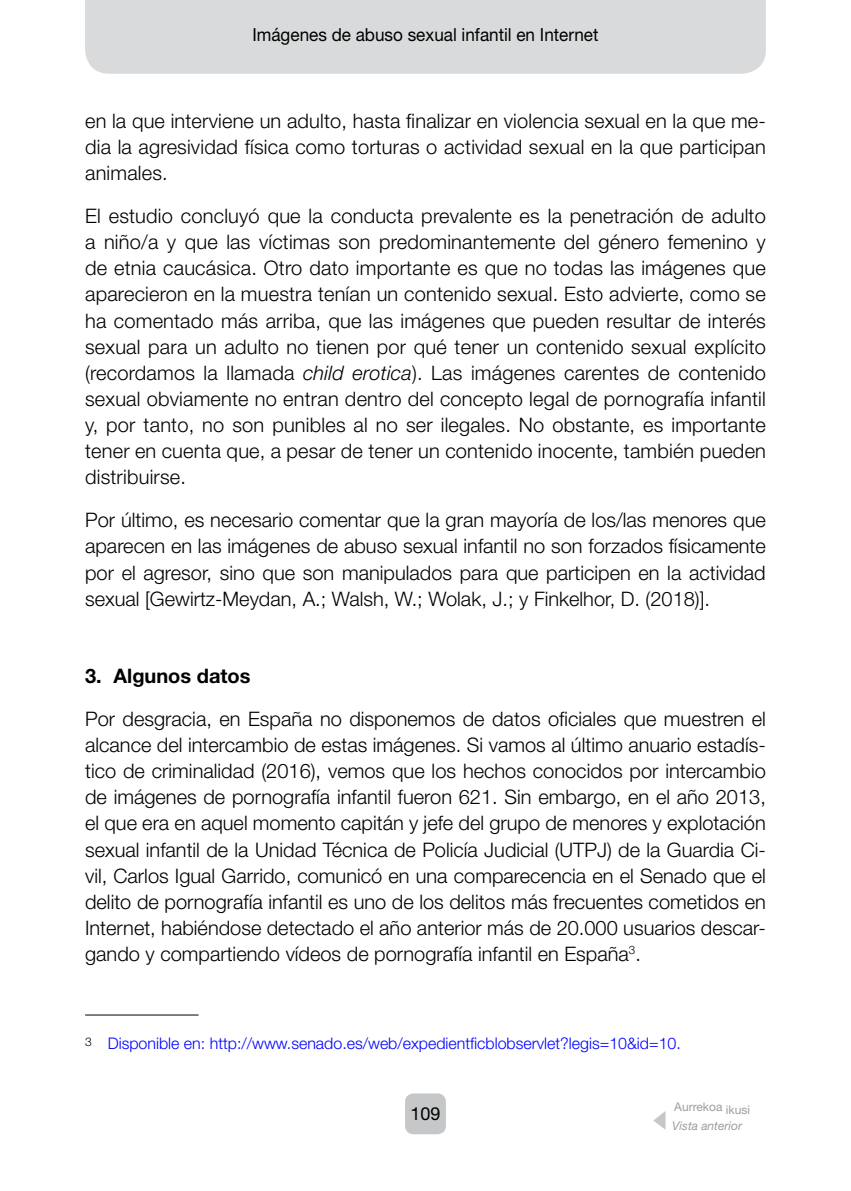
<style>
.page{position:relative;width:851px;height:1191px;background:#fff}
.page>*{position:absolute;margin:0;border:0;box-sizing:border-box;transform-origin:0 0}
.t1{font:300 20px/26.2px "Helvetica Neue LT Std";letter-spacing:.01em;color:#000;text-align:justify}
.t2{font:700 20px "Helvetica Neue LT Std";color:#000}
.t3{font:18px "Helvetica Neue LT Std";color:#000;scale:.95 1}
.t4{font:18px "Helvetica Neue LT Std";color:#000}
.t5{font:300 16px "Helvetica Neue LT Std";color:#00f}
.t6{font:italic 12px "Helvetica Neue LT Std";color:#9c9e9f}
.t7{font:12px "Helvetica Neue LT Std";color:#9c9e9f}
.s1{font-style:italic}
</style>
<div class="page">
<div style="left:405px;top:1093px;width:41px;height:41px;background:#c6c7c8;border-radius:9px"></div>
<div style="left:85px;top:0;width:680px;height:74px;background:#d9dadb"></div>
<hr style="left:85px;top:1014px;width:113px;height:1px;background:#000">
<svg style="left:653px;top:1111px;width:12px;height:18px"></svg>
<p class="t3" style="left:252px;top:24px;width:366px">Imágenes de abuso sexual infantil en Internet</p>
<p class="t1" style="left:85px;top:107px;width:682px">en la que interviene un adulto, hasta finalizar en violencia sexual en la que me&shy;dia la agresividad física como torturas o actividad sexual en la que participan animales.</p>
<p class="t1" style="left:85px;top:202px;width:682px">El estudio concluyó que la conducta prevalente es la penetración de adulto a niño/a y que las víctimas son predominantemente del género femenino y de etnia caucásica. Otro dato importante es que no todas las imágenes que aparecieron en la muestra tenían un contenido sexual. Esto advierte, como se ha comentado más arriba, que las imágenes que pueden resultar de interés sexual para un adulto no tienen por qué tener un contenido sexual explícito (recordamos la llamada <span class="s1">child erotica</span>). Las imágenes carentes de contenido sexual obviamente no entran dentro del concepto legal de pornografía infantil y, por tanto, no son punibles al no ser ilegales. No obstante, es importante tener en cuenta que, a pesar de tener un contenido inocente, también pueden distribuirse.</p>
<p class="t1" style="left:85px;top:507px;width:682px">Por último, es necesario comentar que la gran mayoría de los/las menores que aparecen en las imágenes de abuso sexual infantil no son forzados físicamente por el agresor, sino que son manipulados para que participen en la actividad sexual [Gewirtz-Meydan, A.; Walsh, W.; Wolak, J.; y Finkelhor, D. (2018)].</p>
<p class="t2" style="left:85px;top:663px;width:167px">3. Algunos datos</p>
<p class="t1" style="left:85px;top:705px;width:682px">Por desgracia, en España no disponemos de datos oficiales que muestren el alcance del intercambio de estas imágenes. Si vamos al último anuario estadís&shy;tico de criminalidad (2016), vemos que los hechos conocidos por intercambio de imágenes de pornografía infantil fueron 621. Sin embargo, en el año 2013, el que era en aquel momento capitán y jefe del grupo de menores y explotación sexual infantil de la Unidad Técnica de Policía Judicial (UTPJ) de la Guardia Ci&shy;vil, Carlos Igual Garrido, comunicó en una comparecencia en el Senado que el delito de pornografía infantil es uno de los delitos más frecuentes cometidos en Internet, habiéndose detectado el año anterior más de 20.000 usuarios descar&shy;gando y compartiendo vídeos de pornografía infantil en España<sup>3</sup>.</p>
<p class="t5" style="left:85px;top:1033px;width:597px"><sup>3</sup> Disponible en: http://www.senado.es/web/expedientficblobservlet?legis=10&amp;id=10.</p>
<p class="t4" style="left:410px;top:1103px;width:32px">109</p>
<p class="t7" style="left:674px;top:1099px;width:77px">Aurrekoa ikusi</p>
<p class="t6" style="left:672px;top:1119px;width:71px">Vista anterior</p>
</div>
